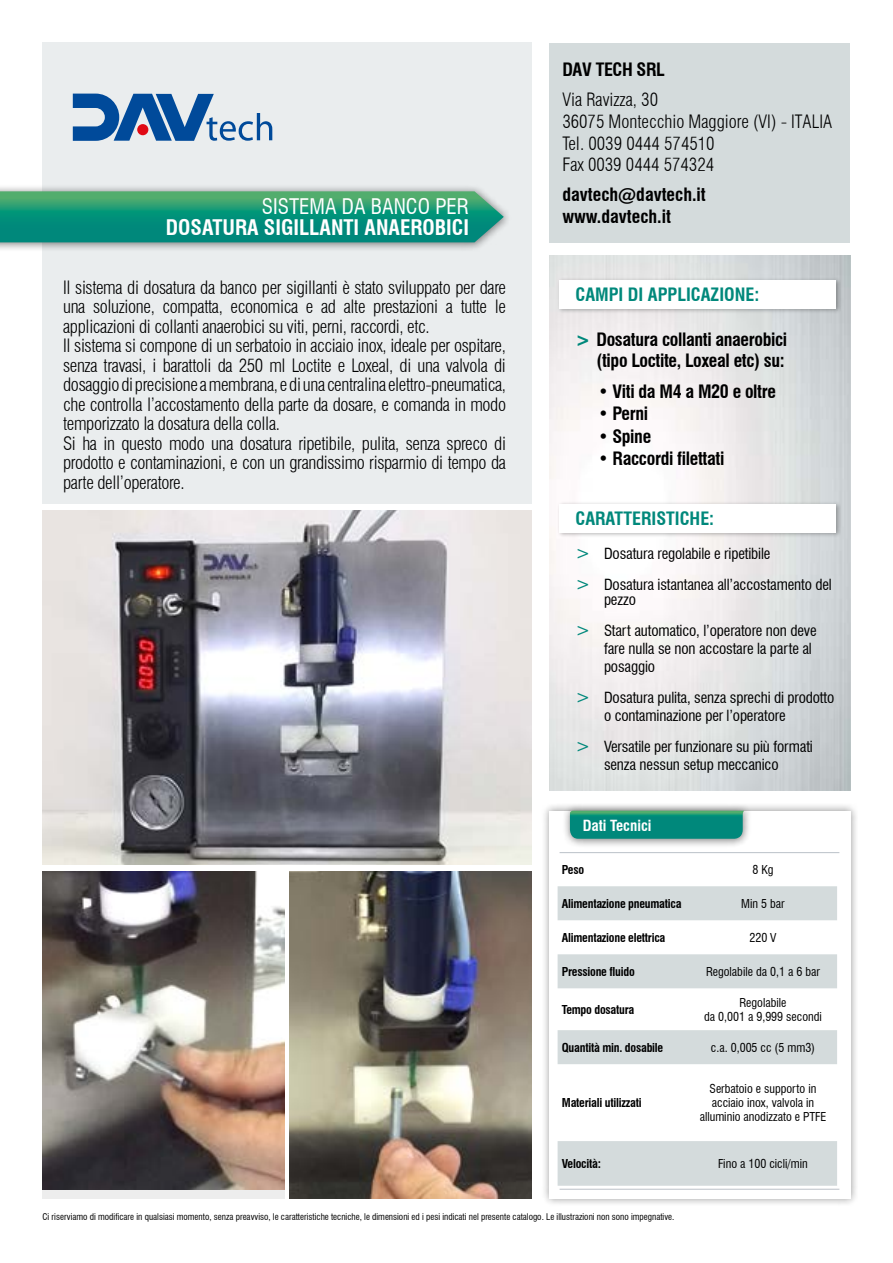
<style>
.page{position:relative;width:893px;height:1263px;background:#fff}
.page>*{position:absolute;margin:0;border:0;box-sizing:border-box;transform-origin:0 0}
.t1{font:700 condensed 21px "Swiss 721 BT";color:#fff}
.t2{font:condensed 21px "Swiss 721 BT";color:#fff}
.t3{font:300 condensed 18px/19.5px "Swiss 721 BT";letter-spacing:-.02em;color:#000}
.t4{font:700 condensed 18px/21px "Swiss 721 BT";letter-spacing:-.02em;color:#000;text-align:right}
.t5{font:300 condensed 18px/21.6px "Swiss 721 BT";color:#000}
.t6{font:700 condensed 18px "Swiss 721 BT";color:#00887b}
.t7{font:700 condensed 18px/21.6px "Swiss 721 BT";color:#000}
.t8{font:condensed 15px/18px "Swiss 721 BT";letter-spacing:-.01em;color:#000}
.t9{font:700 condensed 15px "Swiss 721 BT";color:#fff}
.t10{font:condensed 12px/14.2px "Swiss 721 BT";color:#000;text-align:center}
.t11{font:700 condensed 12px "Swiss 721 BT";letter-spacing:-.02em;color:#000}
.t12{font:condensed 9px "Swiss 721 BT";color:#000}
.s1{font-weight:800;font-stretch:normal;color:#00887b}
.s2{font-size:18px;color:#00887b}
</style>
<div class="page">
<div style="left:542px;top:803px;width:316px;height:403px;background:#000;opacity:.4"></div>
<div style="left:549px;top:811px;width:301px;height:387px;background:#fff"></div>
<div style="left:549px;top:43px;width:301px;height:199px;background:#d4dbdc"></div>
<div style="left:43px;top:43px;width:488px;height:461px;background:#eaedee"></div>
<div style="left:0;top:184px;width:512px;height:68px;background:#000;opacity:.5"></div>
<svg style="left:0;top:191px;width:504px;height:51px;background:#1c9779"></svg>
<img style="left:43px;top:511px;width:488px;height:353px">
<div style="left:43px;top:872px;width:242px;height:326px;background:#ededed"></div>
<img style="left:43px;top:872px;width:242px;height:318px">
<img style="left:289px;top:872px;width:242px;height:326px">
<div style="left:557px;top:502px;width:284px;height:36px;background:#000;opacity:.3"></div>
<div style="left:560px;top:504px;width:276px;height:28px;background:#fff"></div>
<div style="left:557px;top:278px;width:284px;height:36px;background:#000;opacity:.3"></div>
<div style="left:560px;top:280px;width:276px;height:28px;background:#fff"></div>
<div style="left:563px;top:804px;width:189px;height:45px;background:#000;opacity:.5"></div>
<svg style="left:570px;top:811px;width:174px;height:28px;background:#0d8e7a"></svg>
<svg style="left:558px;top:886px;width:279px;height:300px"></svg>
<hr style="left:560px;top:852px;width:279px;height:1px;background:#bbc1c8">
<hr style="left:560px;top:1189px;width:279px;height:1px;background:#bbc1c8">
<svg style="left:73px;top:93px;width:199px;height:48px"></svg>
<p class="t2" style="left:262px;top:194px;width:209px">SISTEMA DA BANCO PER</p>
<p class="t1" style="left:166px;top:215px;width:305px">DOSATURA SIGILLANTI ANAEROBICI</p>
<p class="t3" style="left:63px;top:278px;width:444px">Il sistema di dosatura da banco per sigillanti è stato sviluppato per dare una soluzione, compatta, economica e ad alte prestazioni a tutte le applicazioni di collanti anaerobici su viti, perni, raccordi, etc.<br>Il sistema si compone di un serbatoio in acciaio inox, ideale per ospitare, senza travasi, i barattoli da 250 ml Loctite e Loxeal, di una valvola di dosaggio di precisione a membrana, e di una centralina elettro-pneumatica, che controlla l’accostamento della parte da dosare, e comanda in modo temporizzato la dosatura della colla.<br>Si ha in questo modo una dosatura ripetibile, pulita, senza spreco di prodotto e contaminazioni, e con un grandissimo risparmio di tempo da parte dell’operatore.</p>
<p class="t4" style="left:562px;top:59px;width:104px">DAV TECH SRL</p>
<p class="t5" style="left:562px;top:89px;width:271px">Via Ravizza, 30<br>36075 Montecchio Maggiore (VI) - ITALIA<br>Tel. 0039 0444 574510<br>Fax 0039 0444 574324</p>
<p class="t7" style="left:562px;top:184px;width:145px">davtech@davtech.it www.davtech.it</p>
<p class="t6" style="left:575px;top:284px;width:185px">CAMPI DI APPLICAZIONE:</p>
<p class="t4" style="left:575px;top:329px;width:213px"><span class="s1">&gt;</span> Dosatura collanti anaerobici (tipo Loctite, Loxeal etc) su:</p>
<p class="t4" style="left:598px;top:381px;width:180px">• Viti da M4 a M20 e oltre</p>
<p class="t4" style="left:598px;top:403px;width:52px">• Perni</p>
<p class="t4" style="left:598px;top:426px;width:55px">• Spine</p>
<p class="t4" style="left:598px;top:448px;width:128px">• Raccordi filettati</p>
<p class="t6" style="left:575px;top:508px;width:140px">CARATTERISTICHE:</p>
<p class="t8" style="left:575px;top:538px;width:258px;line-height:31px"><span class="s2">&gt;</span> Dosatura regolabile e ripetibile<br><span class="s2">&gt;</span> Dosatura istantanea all’accostamento del</p>
<p class="t8" style="left:575px;top:584px;width:243px;line-height:31px;text-indent:28px">pezzo<br><span class="s2">&gt;</span> Start automatico, l’operatore non deve</p>
<p class="t8" style="left:604px;top:639px;width:209px">fare nulla se non accostare la parte al posaggio</p>
<p class="t8" style="left:604px;top:688px;width:232px;text-indent:-28px"><span class="s2">&gt;</span> Dosatura pulita, senza sprechi di prodotto o contaminazione per l’operatore</p>
<p class="t8" style="left:575px;top:737px;width:239px;text-align:center"><span class="s2">&gt;</span> Versatile per funzionare su più formati senza nessun setup meccanico</p>
<p class="t9" style="left:583px;top:816px;width:70px">Dati Tecnici</p>
<p class="t11" style="left:562px;top:862px;width:24px">Peso</p>
<p class="t10" style="left:752px;top:862px;width:23px">8 Kg</p>
<p class="t11" style="left:562px;top:896px;width:121px">Alimentazione pneumatica</p>
<p class="t10" style="left:741px;top:896px;width:45px">Min 5 bar</p>
<p class="t11" style="left:562px;top:930px;width:105px">Alimentazione elettrica</p>
<p class="t10" style="left:749px;top:930px;width:29px">220 V</p>
<p class="t11" style="left:562px;top:964px;width:74px">Pressione fluido</p>
<p class="t10" style="left:706px;top:964px;width:115px">Regolabile da 0,1 a 6 bar</p>
<p class="t11" style="left:562px;top:1002px;width:74px">Tempo dosatura</p>
<p class="t10" style="left:704px;top:995px;width:119px">Regolabile<br>da 0,001 a 9,999 secondi</p>
<p class="t11" style="left:562px;top:1040px;width:103px">Quantità min. dosabile</p>
<p class="t10" style="left:711px;top:1040px;width:106px">c.a. 0,005 cc (5 mm3)</p>
<p class="t11" style="left:562px;top:1096px;width:81px">Materiali utilizzati</p>
<p class="t10" style="left:700px;top:1081px;width:128px">Serbatoio e supporto in acciaio inox, valvola in alluminio anodizzato e PTFE</p>
<p class="t11" style="left:562px;top:1156px;width:41px">Velocità:</p>
<p class="t10" style="left:718px;top:1156px;width:91px">Fino a 100 cicli/min</p>
<p class="t12" style="left:43px;top:1212px;width:633px">Ci riserviamo di modificare in qualsiasi momento, senza preavviso, le caratteristiche tecniche, le dimensioni ed i pesi indicati nel presente catalogo. Le illustrazioni non sono impegnative.</p>
</div>
